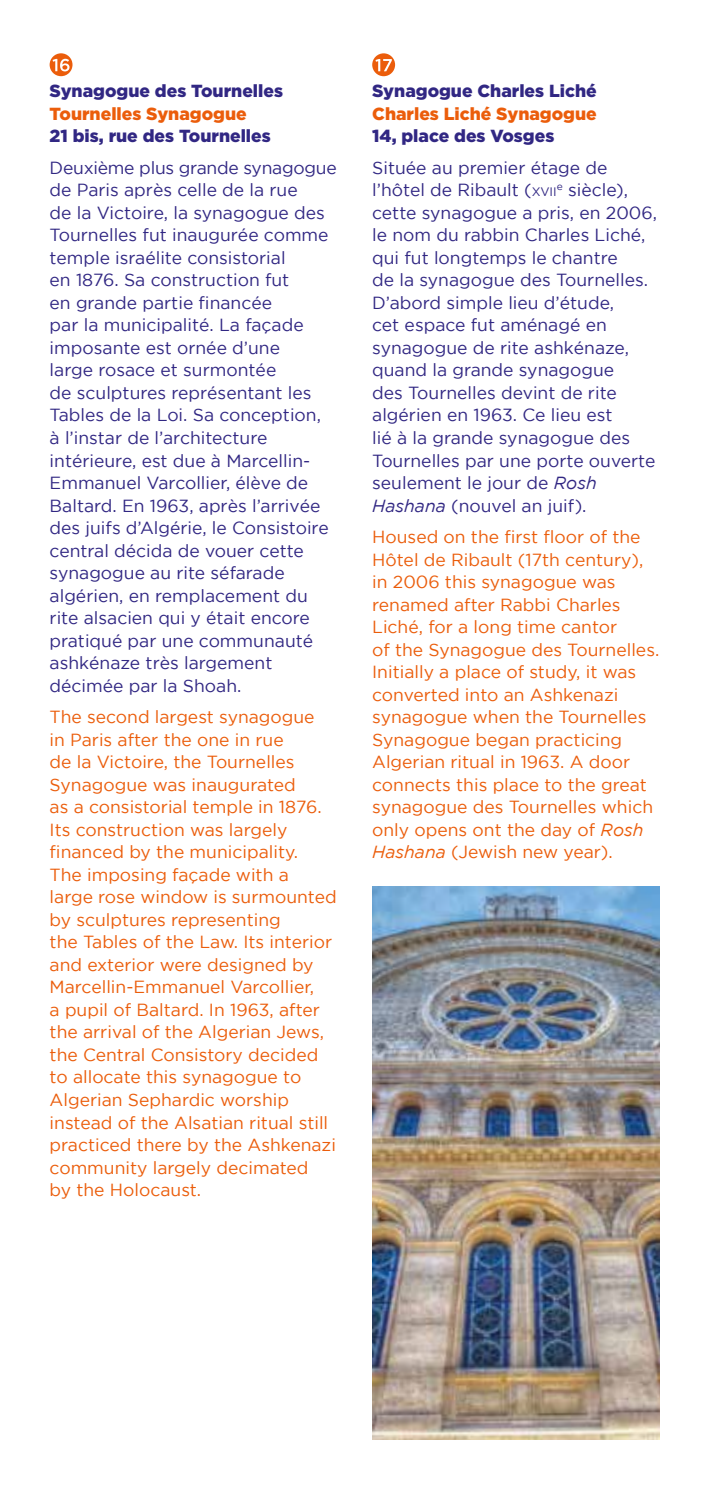
<style>
.page{position:relative;width:709px;height:1489px;background:#fff}
.page>*{position:absolute;margin:0;border:0;box-sizing:border-box;transform-origin:0 0}
.t1{font:17.5px/22.5px "Gotham";color:#312783}
.t2{font:17.5px/22.5px "Gotham";color:#eb5d0b}
.t3{font:900 17.5px "Gotham";color:#312783}
.t4{font:900 17.5px "Gotham";color:#eb5d0b}
.s1{font-size:12.25px}
.s2{font-style:italic}
</style>
<div class="page">
<img style="left:372px;top:886px;width:287px;height:552px">
<div style="left:50px;top:53px;width:22px;height:23px;background:#eb5d0b;border-radius:50%"></div>
<svg style="left:53px;top:59px;width:17px;height:12px"></svg>
<svg style="left:372px;top:53px;width:23px;height:23px"></svg>
<svg style="left:375px;top:59px;width:17px;height:12px"></svg>
<p class="t3" style="left:50px;top:81px;width:235px">Synagogue des Tournelles</p>
<p class="t4" style="left:50px;top:103px;width:199px">Tournelles Synagogue</p>
<p class="t3" style="left:50px;top:126px;width:223px">21 bis, rue des Tournelles</p>
<p class="t1" style="left:50px;top:156px;width:289px">Deuxième plus grande synagogue de Paris après celle de la rue<br>de la Victoire, la synagogue des<br>Tournelles fut inaugurée comme temple israélite consistorial<br>en 1876. Sa construction fut<br>en grande partie financée<br>par la municipalité. La façade imposante est ornée d’une<br>large rosace et surmontée<br>de sculptures représentant les<br>Tables de la Loi. Sa conception,<br>à l’instar de l’architecture intérieure, est due à Marcellin-<br>Emmanuel Varcollier, élève de<br>Baltard. En 1963, après l’arrivée des juifs d’Algérie, le Consistoire central décida de vouer cette synagogue au rite séfarade algérien, en remplacement du rite alsacien qui y était encore pratiqué par une communauté ashkénaze très largement décimée par la Shoah.</p>
<p class="t2" style="left:50px;top:705px;width:289px">The second largest synagogue<br>in Paris after the one in rue<br>de la Victoire, the Tournelles<br>Synagogue was inaugurated<br>as a consistorial temple in 1876.<br>Its construction was largely financed by the municipality.<br>The imposing façade with a<br>large rose window is surmounted by sculptures representing<br>the Tables of the Law. Its interior and exterior were designed by<br>Marcellin-Emmanuel Varcollier,<br>a pupil of Baltard. In 1963, after the arrival of the Algerian Jews, the Central Consistory decided to allocate this synagogue to<br>Algerian Sephardic worship instead of the Alsatian ritual still practiced there by the Ashkenazi community largely decimated<br>by the Holocaust.</p>
<p class="t3" style="left:372px;top:81px;width:226px">Synagogue Charles Liché</p>
<p class="t4" style="left:372px;top:103px;width:226px">Charles Liché Synagogue</p>
<p class="t3" style="left:372px;top:126px;width:184px">14, place des Vosges</p>
<p class="t1" style="left:372px;top:156px;width:286px">Située au premier étage de l’hôtel de Ribault (<span class="s1">xvii</span><sup>e</sup> siècle), cette synagogue a pris, en 2006, le nom du rabbin Charles Liché, qui fut longtemps le chantre<br>de la synagogue des Tournelles.<br>D’abord simple lieu d’étude,<br>cet espace fut aménagé en synagogue de rite ashkénaze, quand la grande synagogue<br>des Tournelles devint de rite algérien en 1963. Ce lieu est<br>lié à la grande synagogue des<br>Tournelles par une porte ouverte seulement le jour de <span class="s2">Rosh<br>Hashana</span> (nouvel an juif).</p>
<p class="t2" style="left:372px;top:525px;width:289px">Housed on the first floor of the<br>Hôtel de Ribault (17th century), in 2006 this synagogue was renamed after Rabbi Charles<br>Liché, for a long time cantor<br>of the Synagogue des Tournelles.<br>Initially a place of study, it was converted into an Ashkenazi synagogue when the Tournelles<br>Synagogue began practicing<br>Algerian ritual in 1963. A door connects this place to the great synagogue des Tournelles which only opens ont the day of <span class="s2">Rosh<br>Hashana</span> (Jewish new year).</p>
</div>
